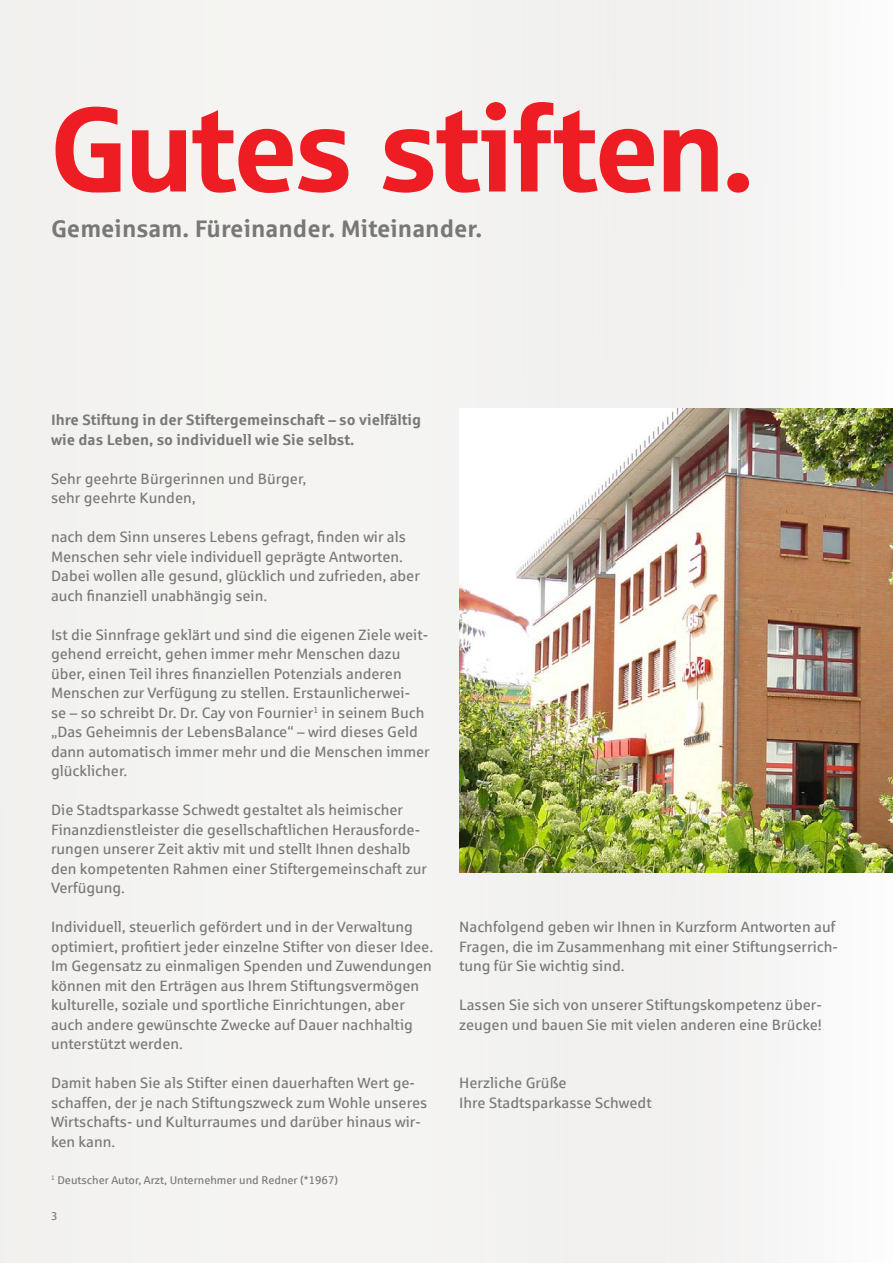
<style>
.page{position:relative;width:893px;height:1263px;background:#f4f3f1}
.page>*{position:absolute;margin:0;border:0;box-sizing:border-box;transform-origin:0 0}
.Headline_klein{font:120px "Sparkasse Head";color:#ee1d23}
.Subline{font:700 24px "Sparkasse Rg";color:#787878}
.Fliesstext{font:15px/19.5px "Sparkasse Rg";color:#787878}
.Fliesstext-2{font:700 15px/19.5px "Sparkasse Rg";color:#787878}
.Bildunterschrift{font:11.25px "Sparkasse Rg";color:#787878}
</style>
<div class="page">
<img style="left:459px;top:408px;width:434px;height:464px">
<p class="Headline_klein" style="left:51px;top:73px;width:703px">Gutes stiften.</p>
<p class="Subline" style="left:51px;top:214px;width:433px">Gemeinsam. Füreinander. Miteinander.</p>
<p class="Fliesstext-2" style="left:51px;top:410px;width:372px">Ihre Stiftung in der Stiftergemeinschaft – so vielfältig wie das Leben, so individuell wie Sie selbst.</p>
<p class="Fliesstext" style="left:51px;top:468px;width:257px">Sehr geehrte Bürgerinnen und Bürger,</p>
<p class="Fliesstext" style="left:51px;top:488px;width:146px">sehr geehrte Kunden,</p>
<p class="Fliesstext" style="left:51px;top:527px;width:370px">nach dem Sinn unseres Lebens gefragt, finden wir als Menschen sehr viele individuell geprägte Antworten.<br>Dabei wollen alle gesund, glücklich und zufrieden, aber auch finanziell unabhängig sein.</p>
<p class="Fliesstext" style="left:51px;top:624px;width:380px">Ist die Sinnfrage geklärt und sind die eigenen Ziele weit&shy;gehend erreicht, gehen immer mehr Menschen dazu über, einen Teil ihres finanziellen Potenzials anderen Menschen zur Verfügung zu stellen. Erstaunlicherwei-<br>se – so schreibt Dr. Dr. Cay von Fournier<sup>1</sup> in seinem Buch „Das Geheimnis der LebensBalance“ – wird dieses Geld dann automatisch immer mehr und die Menschen immer glücklicher.</p>
<p class="Fliesstext" style="left:51px;top:800px;width:377px">Die Stadtsparkasse Schwedt gestaltet als heimischer Finanzdienstleister die gesellschaftlichen Herausforde&shy;rungen unserer Zeit aktiv mit und stellt Ihnen deshalb den kompetenten Rahmen einer Stiftergemeinschaft zur Verfügung.</p>
<p class="Fliesstext" style="left:51px;top:917px;width:384px">Individuell, steuerlich gefördert und in der Verwaltung optimiert, profitiert jeder einzelne Stifter von dieser Idee.<br>Im Gegensatz zu einmaligen Spenden und Zuwendungen können mit den Erträgen aus Ihrem Stiftungsvermögen kulturelle, soziale und sportliche Einrichtungen, aber auch andere gewünschte Zwecke auf Dauer nachhaltig unterstützt werden.</p>
<p class="Fliesstext" style="left:51px;top:1073px;width:378px">Damit haben Sie als Stifter einen dauerhaften Wert ge&shy;schaffen, der je nach Stiftungszweck zum Wohle unseres Wirtschafts- und Kulturraumes und darüber hinaus wir&shy;ken kann.</p>
<p class="Bildunterschrift" style="left:51px;top:1173px;width:289px"><sup>1</sup> Deutscher Autor, Arzt, Unternehmer und Redner (*1967)</p>
<p class="Bildunterschrift" style="left:51px;top:1209px;width:8px">3</p>
<p class="Fliesstext" style="left:459px;top:917px;width:380px">Nachfolgend geben wir Ihnen in Kurzform Antworten auf<br>Fragen, die im Zusammenhang mit einer Stiftungserrich&shy;tung für Sie wichtig sind.</p>
<p class="Fliesstext" style="left:459px;top:995px;width:364px">Lassen Sie sich von unserer Stiftungskompetenz über&shy;zeugen und bauen Sie mit vielen anderen eine Brücke!</p>
<p class="Fliesstext" style="left:459px;top:1073px;width:109px">Herzliche Grüße</p>
<p class="Fliesstext" style="left:459px;top:1092px;width:194px">Ihre Stadtsparkasse Schwedt</p>
</div>
